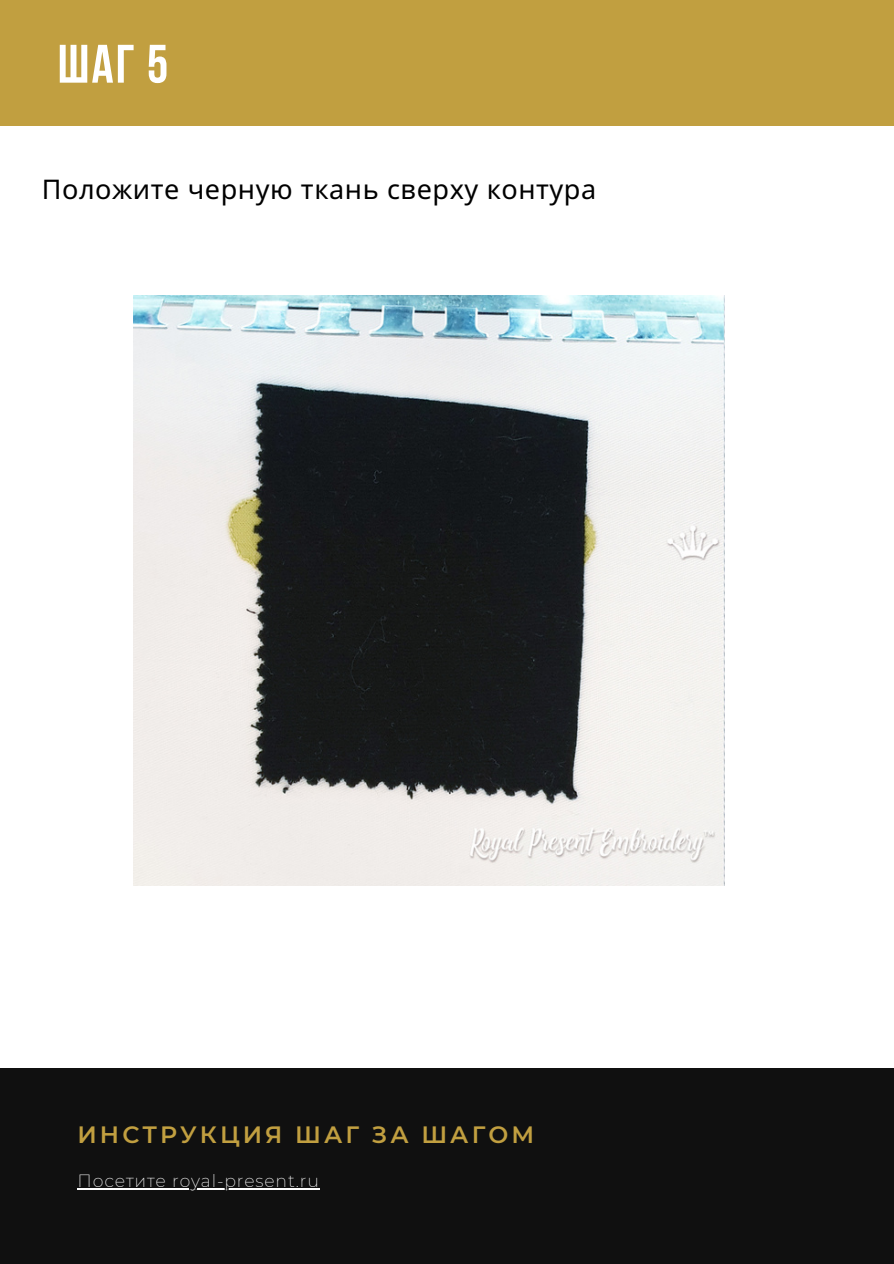
<style>
.page{position:relative;width:894px;height:1264px;background:#fff}
.page>*{position:absolute;margin:0;border:0;box-sizing:border-box;transform-origin:0 0}
.t1{font:54px "Bebas Neue Cyrillic";color:#fff}
.t2{font:27px "Noto Sans";letter-spacing:.02em;color:#000}
.t3{font:600 23.55px "Montserrat";letter-spacing:.13em;color:#c19f40}
.t4{font:200 17.25px "Montserrat";letter-spacing:.05em;color:#fff}
</style>
<div class="page">
<div style="left:0;top:1068px;width:893px;height:195px;background:#101010"></div>
<hr style="left:77px;top:1187px;width:243px;height:2px;background:#fff">
<div style="left:0;top:0;width:893px;height:126px;background:#c19f40"></div>
<img style="left:134px;top:295px;width:590px;height:590px">
<p class="t1" style="left:58px;top:42px;width:112px">ШАГ 5</p>
<p class="t2" style="left:42px;top:170px;width:555px">Положите черную ткань сверху контура</p>
<p class="t3" style="left:77px;top:1120px;width:458px">ИНСТРУКЦИЯ ШАГ ЗА ШАГОМ</p>
<p class="t4" style="left:77px;top:1169px;width:243px">Посетите royal-present.ru</p>
</div>
